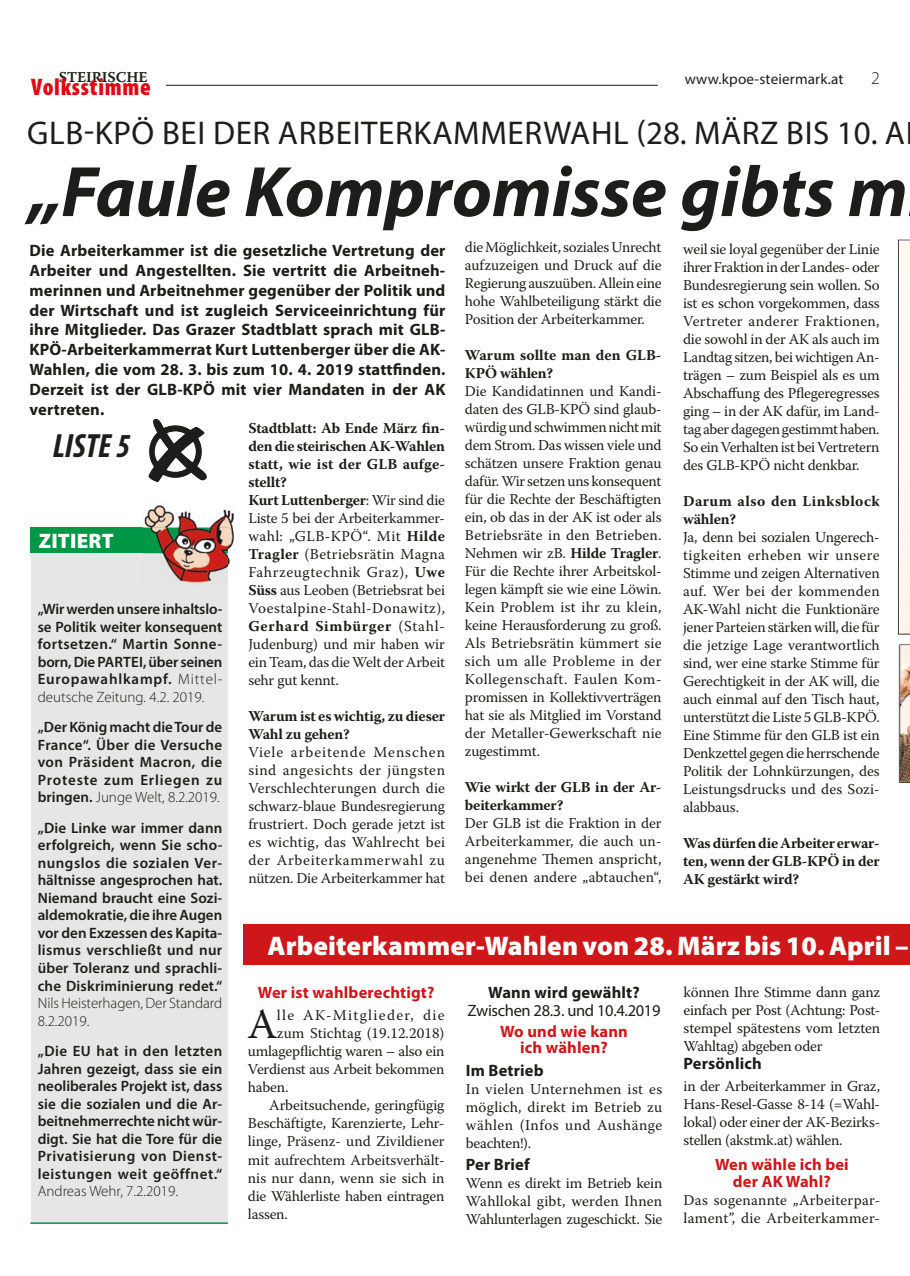
<style>
.page{position:relative;width:910px;height:1276px;background:#fff}
.page>*{position:absolute;margin:0;border:0;box-sizing:border-box;transform-origin:0 0}
.t1{font:italic 700 72px "Myriad Pro";color:#1d1d1b}
.t2{font:42.3px "Warnock Pro";color:#1d1d1b}
.t3{font:italic 700 condensed 33.75px "Myriad Pro";color:#1d1d1b}
.t4{font:33px "Myriad Pro";letter-spacing:.02em;color:#1d1d1b}
.t5{font:900 27px "Myriad Pro";letter-spacing:.005em;color:#fff}
.t6{font:900 condensed 24px "Myriad Pro";letter-spacing:.03em;color:#e30614}
.t7{font:900 21px "Myriad Pro";letter-spacing:.01em;color:#fff}
.t8{font:300 18px "Myriad Pro";color:#1d1d1b}
.t9{font:700 16.5px/19.8px "Myriad Pro";letter-spacing:.01em;color:#1d1d1b;text-align:justify}
.t10{font:700 16.5px/16.5px "Myriad Pro";letter-spacing:.01em;color:#cd171a;text-align:center}
.t11{font:16.5px "Myriad Pro";letter-spacing:-.02em;color:#1d1d1b}
.t12{font:15px/18px "Warnock Pro";letter-spacing:-.005em;color:#1d1d1b;text-align:justify}
.t13{font:600 15px/17.5px "Myriad Pro";letter-spacing:.03em;color:#1d1d1b;text-align:justify}
.t14{font:700 15px/18px "Warnock Pro";letter-spacing:-.01em;color:#1d1d1b}
.t15{font:300 15px/17.5px "Myriad Pro";letter-spacing:-.005em;color:#1d1d1b}
.t16{font:15px/18px "Warnock Pro";letter-spacing:.02em;color:#1d1d1b}
.t17{font:700 15px/18px "Warnock Pro";letter-spacing:.025em;color:#1d1d1b}
.t18{font:15px "Myriad Pro";letter-spacing:.01em;color:#1d1d1b}
.t19{font:15px "Warnock Pro";letter-spacing:.085em;color:#1d1d1b}
.t20{font:15px "Warnock Pro Semibold Capt";letter-spacing:-.01em;color:#1d1d1b}
.s1{font-weight:700}
.s2{font-weight:300}
</style>
<div class="page">
<hr style="left:166px;top:85px;width:492px;height:1px;background:#1d1d1b">
<div style="left:31px;top:546px;width:197px;height:678px;background:#e6e6e6"></div>
<div style="left:30px;top:528px;width:198px;height:25px;background:#009846"></div>
<hr style="left:30px;top:1222px;width:198px;height:2px;background:#009846">
<img style="left:143px;top:505px;width:91px;height:60px">
<img style="left:143px;top:528px;width:85px;height:55px">
<img style="left:898px;top:239px;width:12px;height:544px">
<div style="left:243px;top:924px;width:667px;height:41px;background:#cd171a"></div>
<img style="left:149px;top:418px;width:8px;height:51px">
<p class="t20" style="left:59px;top:68px;width:90px">STEIRISCHE</p>
<p class="t8" style="left:871px;top:67px;width:10px">2</p>
<h3 class="t6" style="left:31px;top:72px;width:121px">Volksstimme</h3>
<p class="t18" style="left:685px;top:69px;width:160px">www.kpoe-steiermark.at</p>
<h3 class="t4" style="left:27px;top:113px;width:879px">GLB-KPÖ BEI DER ARBEITERKAMMERWAHL (28. MÄRZ BIS 10. A</h3>
<h1 class="t1" style="left:29px;top:145px;width:880px">„Faule Kompromisse gibts m</h1>
<p class="t12" style="left:465px;top:238px;width:198px">die Möglichkeit, soziales Unrecht aufzuzeigen und Druck auf die Regierung auszuüben. Allein eine hohe Wahlbeteiligung stärkt die Position der Arbeiterkammer.</p>
<p class="t14" style="left:465px;top:346px;width:198px">Warum sollte man den GLB-<br>KPÖ wählen?</p>
<p class="t12" style="left:465px;top:382px;width:198px">Die Kandidatinnen und Kandi&shy;daten des GLB-KPÖ sind glaub&shy;würdig und schwimmen nicht mit dem Strom. Das wissen viele und schätzen unsere Fraktion genau dafür. Wir setzen uns konsequent für die Rechte der Beschäftigten ein, ob das in der AK ist oder als Betriebsräte in den Betrieben.<br>Nehmen wir zB. <span class="s1">Hilde Tragler</span>.<br>Für die Rechte ihrer Arbeitskol&shy;legen kämpft sie wie eine Löwin.<br>Kein Problem ist ihr zu klein, keine Herausforderung zu groß.<br>Als Betriebsrätin kümmert sie sich um alle Probleme in der Kollegenschaft. Faulen Kom&shy;promissen in Kollektivverträgen hat sie als Mitglied im Vorstand der Metaller-Gewerkschaft nie zugestimmt.</p>
<p class="t14" style="left:465px;top:778px;width:198px">Wie wirkt der GLB in der Ar&shy;beiterkammer?</p>
<p class="t12" style="left:465px;top:814px;width:198px">Der GLB ist die Fraktion in der Arbeiterkammer, die auch un&shy;angenehme Themen anspricht, bei denen andere „abtauchen“,</p>
<p class="t12" style="left:683px;top:240px;width:198px">weil sie loyal gegenüber der Linie ihrer Fraktion in der Landes- oder Bundesregierung sein wollen. So ist es schon vorgekommen, dass Vertreter anderer Fraktionen, die sowohl in der AK als auch im Landtag sitzen, bei wichtigen An&shy;trägen – zum Beispiel als es um Abschaffung des Pflegeregresses ging – in der AK dafür, im Land&shy;tag aber dagegen gestimmt haben.<br>So ein Verhalten ist bei Vertretern des GLB-KPÖ nicht denkbar.</p>
<p class="t17" style="left:683px;top:492px;width:198px">Darum also den Linksblock wählen?</p>
<p class="t12" style="left:683px;top:528px;width:198px">Ja, denn bei sozialen Ungerech&shy;tigkeiten erheben wir unsere Stimme und zeigen Alternativen auf. Wer bei der kommenden AK-Wahl nicht die Funktionäre jener Parteien stärken will, die für die jetzige Lage verantwortlich sind, wer eine starke Stimme für Gerechtigkeit in der AK will, die auch einmal auf den Tisch haut, unterstützt die Liste 5 GLB-KPÖ.<br>Eine Stimme für den GLB ist ein Denkzettel gegen die herrschende Politik der Lohnkürzungen, des Leistungsdrucks und des Sozi&shy;alabbaus.</p>
<p class="t14" style="left:683px;top:834px;width:198px;text-align:justify">Was dürfen die Arbeiter erwar&shy;ten, wenn der GLB-KPÖ in der AK gestärkt wird?</p>
<p class="t9" style="left:30px;top:240px;width:417px">Die Arbeiterkammer ist die gesetzliche Vertretung der Arbeiter und Angestellten. Sie vertritt die Arbeitneh&shy;merinnen und Arbeitnehmer gegenüber der Politik und der Wirtschaft und ist zugleich Serviceeinrichtung für ihre Mitglieder. Das Grazer Stadtblatt sprach mit GLB-KPÖ-Arbeiterkammerrat Kurt Luttenberger über die AK-Wahlen, die vom 28. 3. bis zum 10. 4. 2019 stattfinden.<br>Derzeit ist der GLB-KPÖ mit vier Mandaten in der AK vertreten.</p>
<h3 class="t3" style="left:53px;top:425px;width:79px">LISTE 5</h3>
<p class="t12" style="left:248px;top:419px;width:198px;text-align:left"><span class="s1">Stadtblatt: Ab Ende März fin&shy;den die steirischen AK-Wahlen statt, wie ist der GLB aufge&shy;stellt?<br>Kurt Luttenberger</span>: Wir sind die<br>Liste 5 bei der Arbeiterkammer&shy;wahl: „GLB-KPÖ“. Mit <span class="s1">Hilde<br>Tragler</span> (Betriebsrätin Magna<br>Fahrzeugtechnik Graz), <span class="s1">Uwe<br>Süss</span> aus Leoben (Betriebsrat bei<br>Voestalpine-Stahl-Donawitz),<br><span class="s1">Gerhard Simbürger</span> (Stahl-<br>Judenburg) und mir haben wir ein Team, das die Welt der Arbeit sehr gut kennt.</p>
<p class="t14" style="left:248px;top:707px;width:198px">Warum ist es wichtig, zu dieser<br>Wahl zu gehen?</p>
<p class="t12" style="left:248px;top:743px;width:198px">Viele arbeitende Menschen sind angesichts der jüngsten Verschlechterungen durch die schwarz-blaue Bundesregierung frustriert. Doch gerade jetzt ist es wichtig, das Wahlrecht bei der Arbeiterkammerwahl zu nützen. Die Arbeiterkammer hat</p>
<h3 class="t7" style="left:39px;top:527px;width:76px">ZITIERT</h3>
<p class="t13" style="left:38px;top:600px;width:186px">„Wir werden unsere inhaltslo&shy;se Politik weiter konsequent fortsetzen.“ Martin Sonne&shy;born, Die PARTEI, über seinen Europawahlkampf. <span class="s2">Mittel&shy;deutsche Zeitung. 4.2. 2019.</span></p>
<p class="t13" style="left:38px;top:718px;width:186px">„Der König macht die Tour de France“. Über die Versuche von Präsident Macron, die Proteste zum Erliegen zu bringen. <span class="s2">Junge Welt, 8.2.2019.</span></p>
<p class="t13" style="left:38px;top:818px;width:186px">„Die Linke war immer dann erfolgreich, wenn Sie scho&shy;nungslos die sozialen Ver&shy;hältnisse angesprochen hat.<br>Niemand braucht eine Sozi&shy;aldemokratie, die ihre Augen vor den Exzessen des Kapita&shy;lismus verschließt und nur über Toleranz und sprachli&shy;che Diskriminierung redet.“</p>
<p class="t15" style="left:38px;top:994px;width:186px">Nils Heisterhagen, Der Standard<br>8.2.2019.</p>
<p class="t13" style="left:38px;top:1041px;width:186px">„Die EU hat in den letzten Jahren gezeigt, dass sie ein neoliberales Projekt ist, dass sie die sozialen und die Ar&shy;beitnehmerrechte nicht wür&shy;digt. Sie hat die Tore für die Privatisierung von Dienst&shy;leistungen weit geöffnet.“</p>
<p class="t15" style="left:38px;top:1182px;width:142px">Andreas Wehr, 7.2.2019.</p>
<h3 class="t5" style="left:268px;top:928px;width:643px">Arbeiterkammer-Wahlen von 28. März bis 10. April –</h3>
<p class="t10" style="left:258px;top:984px;width:178px">Wer ist wahlberechtigt?</p>
<h2 class="t2" style="left:248px;top:999px;width:32px">A</h2>
<p class="t19" style="left:277px;top:1006px;width:169px">lle AK-Mitglieder, die</p>
<p class="t12" style="left:684px;top:982px;width:198px">können Ihre Stimme dann ganz einfach per Post (Achtung: Post&shy;stempel spätestens vom letzten Wahltag) abgeben oder</p>
<p class="t9" style="left:684px;top:1053px;width:80px">Persönlich</p>
<p class="t12" style="left:684px;top:1077px;width:198px">in der Arbeiterkammer in Graz, Hans-Resel-Gasse 8-14 (=Wahl&shy;lokal) oder einer der AK-Bezirks&shy;stellen (akstmk.at) wählen.</p>
<p class="t10" style="left:715px;top:1155px;width:135px">Wen wähle ich bei der AK Wahl?</p>
<p class="t16" style="left:684px;top:1190px;width:198px">Das sogenannte „Arbeiterpar&shy;lament”, die Arbeiterkammer-</p>
<p class="t9" style="left:488px;top:982px;width:153px">Wann wird gewählt?</p>
<p class="t11" style="left:468px;top:1000px;width:194px">Zwischen 28.3. und 10.4.2019</p>
<p class="t10" style="left:500px;top:1022px;width:129px">Wo und wie kann ich wählen?</p>
<p class="t9" style="left:466px;top:1059px;width:79px">Im Betrieb</p>
<p class="t12" style="left:466px;top:1079px;width:198px">In vielen Unternehmen ist es möglich, direkt im Betrieb zu wählen (Infos und Aushänge beachten!).</p>
<p class="t9" style="left:466px;top:1154px;width:65px">Per Brief</p>
<p class="t12" style="left:466px;top:1173px;width:198px">Wenn es direkt im Betrieb kein Wahllokal gibt, werden Ihnen Wahlunterlagen zugeschickt. Sie</p>
<p class="t12" style="left:277px;top:1024px;width:169px">zum Stichtag (19.12.2018)</p>
<p class="t12" style="left:248px;top:1042px;width:198px">umlagepflichtig waren – also ein</p>
<p class="t12" style="left:248px;top:1060px;width:198px">Verdienst aus Arbeit bekommen</p>
<p class="t12" style="left:248px;top:1078px;width:42px">haben.</p>
<p class="t12" style="left:269px;top:1096px;width:177px">Arbeitsuchende, geringfügig</p>
<p class="t12" style="left:248px;top:1114px;width:198px">Beschäftigte, Karenzierte, Lehr-</p>
<p class="t12" style="left:248px;top:1132px;width:198px">linge, Präsenz- und Zivildiener</p>
<p class="t12" style="left:248px;top:1150px;width:198px">mit aufrechtem Arbeitsverhält-</p>
<p class="t12" style="left:248px;top:1168px;width:198px">nis nur dann, wenn sie sich in</p>
<p class="t12" style="left:248px;top:1186px;width:198px">die Wählerliste haben eintragen</p>
<p class="t12" style="left:248px;top:1204px;width:41px">lassen.</p>
</div>
